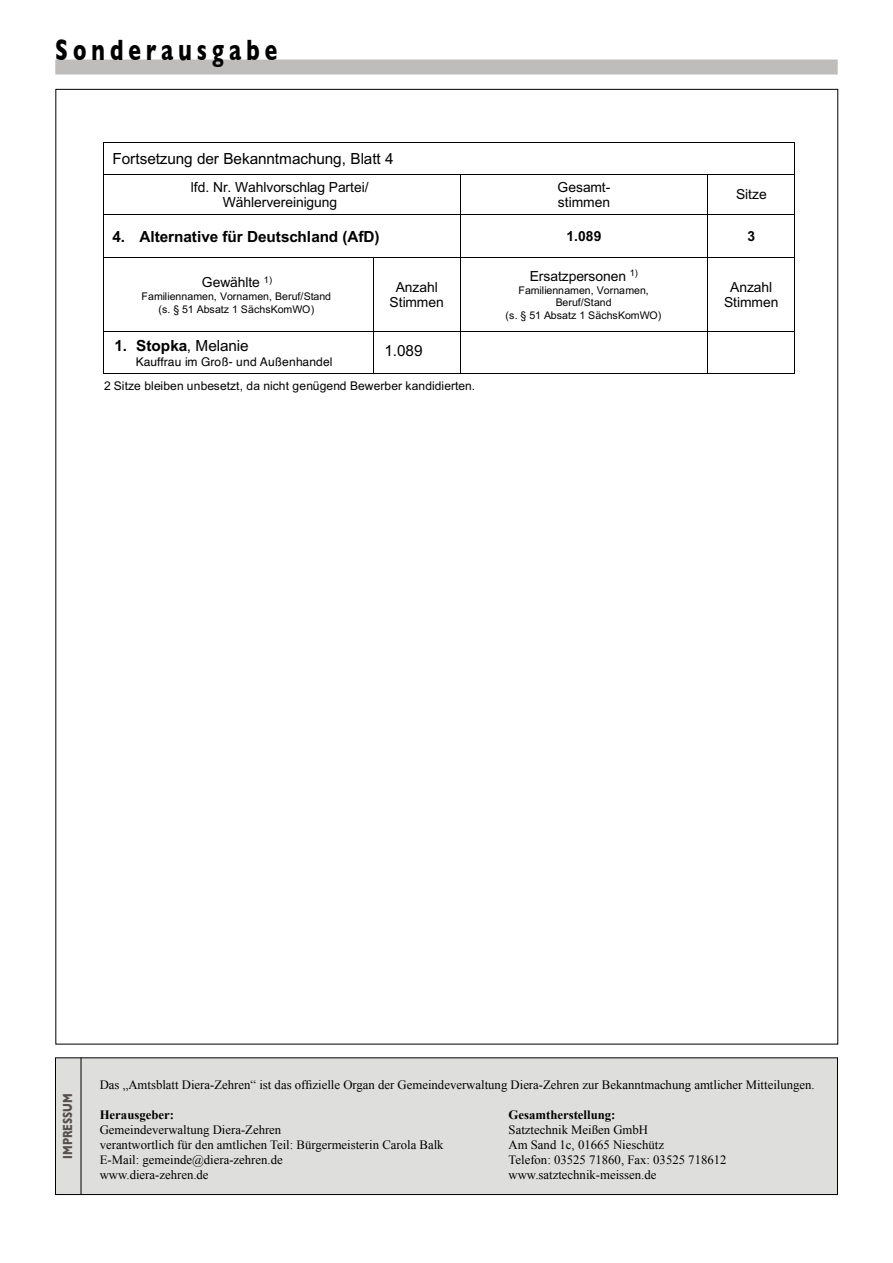
<style>
.page{position:relative;width:893px;height:1263px;background:#fff}
.page>*{position:absolute;margin:0;border:0;box-sizing:border-box;transform-origin:0 0}
.t1{font:700 30px "Gill Sans";letter-spacing:.24em;color:#000;scale:.7 1}
.t2{font:700 15.3px "Arial";color:#000}
.t3{font:15.3px "Arial";letter-spacing:-.01em;color:#000}
.t4{font:13.8px/15.8px "Arial";letter-spacing:-.005em;color:#000;text-align:center}
.t5{font:700 13.8px "Arial";color:#000}
.t6{font:700 13.5px "Gill Sans";letter-spacing:-.01em;color:#57514d;scale:.75 1}
.t7{font:12.75px/15px "Times New Roman";color:#000}
.t8{font:700 12.75px "Times New Roman";color:#000}
.t9{font:12px "Arial";color:#000}
.t10{font:12px "Helvetica";color:#000}
.t11{font:10.65px/12.3px "Arial";letter-spacing:-.005em;color:#000;text-align:center}
.s1{font-weight:400}
</style>
<div class="page">
<div style="left:55px;top:60px;width:783px;height:15px;background:#bebdbc"></div>
<hr style="left:104px;top:142px;width:690px;height:1px;background:#000">
<hr style="left:103px;top:143px;width:1px;height:31px;background:#000">
<hr style="left:794px;top:143px;width:1px;height:31px;background:#000">
<hr style="left:104px;top:174px;width:356px;height:1px;background:#000">
<hr style="left:460px;top:174px;width:248px;height:1px;background:#000">
<hr style="left:708px;top:174px;width:86px;height:1px;background:#000">
<hr style="left:103px;top:175px;width:1px;height:39px;background:#000">
<hr style="left:460px;top:175px;width:1px;height:39px;background:#000">
<hr style="left:708px;top:175px;width:1px;height:39px;background:#000">
<hr style="left:794px;top:175px;width:1px;height:39px;background:#000">
<hr style="left:104px;top:214px;width:356px;height:1px;background:#000">
<hr style="left:460px;top:214px;width:248px;height:1px;background:#000">
<hr style="left:708px;top:214px;width:86px;height:1px;background:#000">
<hr style="left:103px;top:215px;width:1px;height:42px;background:#000">
<hr style="left:460px;top:215px;width:1px;height:42px;background:#000">
<hr style="left:708px;top:215px;width:1px;height:42px;background:#000">
<hr style="left:794px;top:215px;width:1px;height:42px;background:#000">
<hr style="left:104px;top:257px;width:269px;height:1px;background:#000">
<hr style="left:374px;top:257px;width:86px;height:1px;background:#000">
<hr style="left:460px;top:257px;width:248px;height:1px;background:#000">
<hr style="left:708px;top:257px;width:86px;height:1px;background:#000">
<hr style="left:103px;top:258px;width:1px;height:73px;background:#000">
<hr style="left:373px;top:258px;width:1px;height:73px;background:#000">
<hr style="left:460px;top:258px;width:1px;height:73px;background:#000">
<hr style="left:708px;top:258px;width:1px;height:73px;background:#000">
<hr style="left:794px;top:258px;width:1px;height:73px;background:#000">
<hr style="left:104px;top:331px;width:269px;height:1px;background:#000">
<hr style="left:374px;top:331px;width:86px;height:1px;background:#000">
<hr style="left:460px;top:331px;width:248px;height:1px;background:#000">
<hr style="left:708px;top:331px;width:86px;height:1px;background:#000">
<hr style="left:103px;top:332px;width:1px;height:41px;background:#000">
<hr style="left:104px;top:373px;width:269px;height:1px;background:#000">
<hr style="left:373px;top:332px;width:1px;height:41px;background:#000">
<hr style="left:374px;top:373px;width:86px;height:1px;background:#000">
<hr style="left:460px;top:332px;width:1px;height:41px;background:#000">
<hr style="left:460px;top:373px;width:248px;height:1px;background:#000">
<hr style="left:708px;top:332px;width:1px;height:41px;background:#000">
<hr style="left:708px;top:373px;width:86px;height:1px;background:#000">
<hr style="left:794px;top:332px;width:1px;height:41px;background:#000">
<div style="left:56px;top:1058px;width:781px;height:136px;background:#dededd"></div>
<div style="left:55px;top:1057px;width:783px;height:138px;border:1px solid #000"></div>
<hr style="left:81px;top:1057px;width:1px;height:138px;background:#000">
<h1 class="t1" style="left:55px;top:26px;width:319px">Sonderausgabe</h1>
<p class="t3" style="left:112px;top:148px;width:283px">Fortsetzung der Bekanntmachung, Blatt 4</p>
<p class="t4" style="left:191px;top:179px;width:179px">lfd. Nr. Wahlvorschlag Partei/<br>Wählervereinigung</p>
<p class="t4" style="left:557px;top:179px;width:54px;text-align:left">Gesamt&shy;stimmen</p>
<p class="t4" style="left:736px;top:186px;width:32px">Sitze</p>
<p class="t2" style="left:112px;top:225px;width:269px">4. Alternative für Deutschland (AfD)</p>
<p class="t5" style="left:567px;top:226px;width:36px">1.089</p>
<p class="t5" style="left:747px;top:226px;width:9px">3</p>
<p class="t4" style="left:202px;top:274px;width:72px">Gewählte <sup>1)</sup></p>
<p class="t11" style="left:142px;top:291px;width:191px">Familiennamen, Vornamen, Beruf/Stand (s. § 51 Absatz 1 SächsKomWO)</p>
<p class="t4" style="left:390px;top:279px;width:56px">Anzahl<br>Stimmen</p>
<p class="t4" style="left:530px;top:268px;width:110px">Ersatzpersonen <sup>1)</sup></p>
<p class="t11" style="left:506px;top:284px;width:157px">Familiennamen, Vornamen,<br>Beruf/Stand<br>(s. § 51 Absatz 1 SächsKomWO)</p>
<p class="t4" style="left:724px;top:279px;width:56px">Anzahl<br>Stimmen</p>
<p class="t2" style="left:115px;top:335px;width:136px">1. Stopka<span class="s1">, Melanie</span></p>
<p class="t10" style="left:136px;top:352px;width:198px">Kauffrau im Groß- und Außenhandel</p>
<p class="t3" style="left:384px;top:340px;width:40px">1.089</p>
<p class="t9" style="left:104px;top:378px;width:373px">2 Sitze bleiben unbesetzt, da nicht genügend Bewerber kandidierten.</p>
<p class="t6" style="left:57px;top:1158px;width:88px;rotate:-90deg">IMPRESSUM</p>
<p class="t7" style="left:100px;top:1077px;width:716px">Das „Amtsblatt Diera-Zehren“ ist das offizielle Organ der Gemeindeverwaltung Diera-Zehren zur Bekanntmachung amtlicher Mitteilungen.</p>
<p class="t8" style="left:100px;top:1106px;width:76px">Herausgeber:</p>
<p class="t7" style="left:100px;top:1122px;width:345px">Gemeindeverwaltung Diera-Zehren<br>verantwortlich für den amtlichen Teil: Bürgermeisterin Carola Balk E-Mail: gemeinde@diera-zehren.de<br>www.diera-zehren.de</p>
<p class="t8" style="left:509px;top:1106px;width:108px">Gesamtherstellung:</p>
<p class="t7" style="left:509px;top:1122px;width:219px">Satztechnik Meißen GmbH<br>Am Sand 1c, 01665 Nieschütz<br>Telefon: 03525 71860, Fax: 03525 718612 www.satztechnik-meissen.de</p>
</div>
